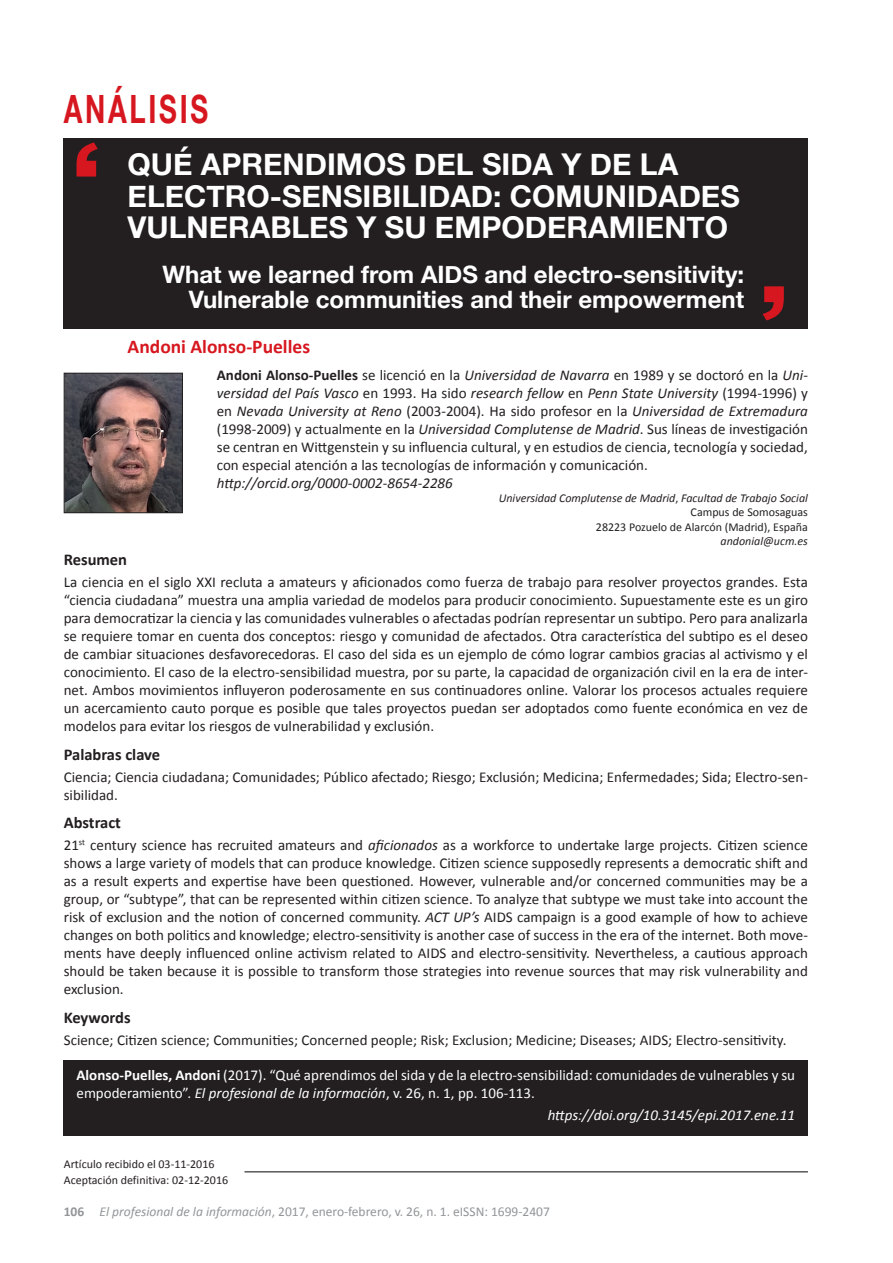
<style>
.page{position:relative;width:893px;height:1263px;background:#fff}
.page>*{position:absolute;margin:0;border:0;box-sizing:border-box;transform-origin:0 0}
.t1{font:700 39px "Helvetica Neue";letter-spacing:.1em;color:#d7171f;scale:.7 1}
.t2{font:700 30px/31.5px "Helvetica Neue";color:#fff}
.t3{font:700 24px/25.5px "Helvetica Neue";color:#fff;text-align:right}
.t4{font:700 19.5px "Calibri";color:#d7171f}
.t5{font:700 16.5px "Calibri";color:#231f20}
.t6{font:15px/18px "Calibri";color:#231f20;text-align:justify}
.t7{font:15px/18px "Calibri";color:#fff}
.t8{font:italic 15px "Calibri";color:#fff}
.t9{font:italic 15px "Calibri";color:#231f20}
.t10{font:13.5px "Calibri";color:#939598}
.t11{font:12px/14.4px "Calibri";color:#231f20;text-align:right}
.t12{font:italic 12px "Calibri";color:#231f20}
.s1{font-weight:700}
.s2{font-style:italic}
</style>
<div class="page">
<div style="left:64px;top:1060px;width:744px;height:75px;background:#231f20"></div>
<div style="left:64px;top:138px;width:744px;height:191px;background:#231f20"></div>
<svg style="left:763px;top:286px;width:21px;height:34px"></svg>
<svg style="left:77px;top:142px;width:21px;height:35px"></svg>
<img style="left:66px;top:375px;width:115px;height:136px">
<div style="left:64px;top:373px;width:119px;height:140px;border:1px solid #231f20"></div>
<hr style="left:244px;top:1171px;width:564px;height:1px;background:#231f20">
<h1 class="t1" style="left:64px;top:79px;width:208px">ANÁLISIS</h1>
<h2 class="t2" style="left:128px;top:150px;width:614px">QUÉ APRENDIMOS DEL SIDA Y DE LA<br>ELECTRO-SENSIBILIDAD: COMUNIDADES<br>VULNERABLES Y SU EMPODERAMIENTO</h2>
<h3 class="t3" style="left:162px;top:262px;width:583px">What we learned from AIDS and electro-sensitivity:<br>Vulnerable communities and their empowerment</h3>
<h3 class="t4" style="left:128px;top:334px;width:184px">Andoni Alonso-Puelles</h3>
<p class="t6" style="left:217px;top:366px;width:593px"><span class="s1">Andoni Alonso-Puelles</span> se licenció en la <span class="s2">Universidad de Navarra</span> en 1989 y se doctoró en la <span class="s2">Uni&shy;versidad del País Vasco</span> en 1993. Ha sido <span class="s2">research fellow</span> en <span class="s2">Penn State University</span> (1994-1996) y en <span class="s2">Nevada University at Reno</span> (2003-2004). Ha sido profesor en la <span class="s2">Universidad de Extremadura </span>(1998-2009) y actualmente en la <span class="s2">Universidad Complutense de Madrid</span>. Sus líneas de investigación se centran en Wittgenstein y su influencia cultural, y en estudios de ciencia, tecnología y sociedad, con especial atención a las tecnologías de información y comunicación.</p>
<p class="t9" style="left:217px;top:472px;width:237px">http://orcid.org/0000-0002-8654-2286</p>
<p class="t11" style="left:499px;top:491px;width:311px"><span class="s2">Universidad Complutense de Madrid</span>, <span class="s2">Facultad de Trabajo Social<br></span>Campus de Somosaguas<br>28223 Pozuelo de Alarcón (Madrid), España</p>
<p class="t12" style="left:721px;top:533px;width:89px">andonial@ucm.es</p>
<p class="t5" style="left:64px;top:549px;width:65px">Resumen</p>
<p class="t6" style="left:64px;top:573px;width:746px">La ciencia en el siglo XXI recluta a amateurs y aficionados como fuerza de trabajo para resolver proyectos grandes. Esta “ciencia ciudadana” muestra una amplia variedad de modelos para producir conocimiento. Supuestamente este es un giro para democratizar la ciencia y las comunidades vulnerables o afectadas podrían representar un subtipo. Pero para analizarla se requiere tomar en cuenta dos conceptos: riesgo y comunidad de afectados. Otra característica del subtipo es el deseo de cambiar situaciones desfavorecedoras. El caso del sida es un ejemplo de cómo lograr cambios gracias al activismo y el conocimiento. El caso de la electro-sensibilidad muestra, por su parte, la capacidad de organización civil en la era de inter&shy;net. Ambos movimientos influyeron poderosamente en sus continuadores online. Valorar los procesos actuales requiere un acercamiento cauto porque es posible que tales proyectos puedan ser adoptados como fuente económica en vez de modelos para evitar los riesgos de vulnerabilidad y exclusión.</p>
<p class="t5" style="left:64px;top:743px;width:98px">Palabras clave</p>
<p class="t6" style="left:64px;top:768px;width:746px">Ciencia; Ciencia ciudadana; Comunidades; Público afectado; Riesgo; Exclusión; Medicina; Enfermedades; Sida; Electro-sen&shy;sibilidad.</p>
<p class="t5" style="left:64px;top:812px;width:59px">Abstract</p>
<p class="t6" style="left:64px;top:836px;width:746px">21<sup>st</sup> century science has recruited amateurs and <span class="s2">aficionados</span> as a workforce to undertake large projects. Citizen science shows a large variety of models that can produce knowledge. Citizen science supposedly represents a democratic shift and as a result experts and expertise have been questioned. However, vulnerable and/or concerned communities may be a group, or “subtype”, that can be represented within citizen science. To analyze that subtype we must take into account the risk of exclusion and the notion of concerned community. <span class="s2">ACT UP’s</span> AIDS campaign is a good example of how to achieve changes on both politics and knowledge; electro-sensitivity is another case of success in the era of the internet. Both move&shy;ments have deeply influenced online activism related to AIDS and electro-sensitivity. Nevertheless, a cautious approach should be taken because it is possible to transform those strategies into revenue sources that may risk vulnerability and exclusion.</p>
<p class="t5" style="left:64px;top:1007px;width:68px">Keywords</p>
<p class="t6" style="left:64px;top:1031px;width:724px">Science; Citizen science; Communities; Concerned people; Risk; Exclusion; Medicine; Diseases; AIDS; Electro-sensitivity.</p>
<p class="t7" style="left:77px;top:1066px;width:720px"><span class="s1">Alonso-Puelles, Andoni</span> (2017). “Qué aprendimos del sida y de la electro-sensibilidad: comunidades de vulnerables y su empoderamiento”. <span class="s2">El profesional de la información</span>, v. 26, n. 1, pp. 106-113.</p>
<p class="t8" style="left:548px;top:1105px;width:249px">https://doi.org/10.3145/epi.2017.ene.11</p>
<p class="t11" style="left:64px;top:1156px;width:166px;line-height:15.6px;text-align:left">Artículo recibido el 03-11-2016<br>Aceptación definitiva: 02-12-2016</p>
<p class="t10" style="left:64px;top:1203px;width:488px"><span class="s1">106</span> <span class="s2">El profesional de la información</span>, 2017, enero-febrero, v. 26, n. 1. eISSN: 1699-2407</p>
</div>
